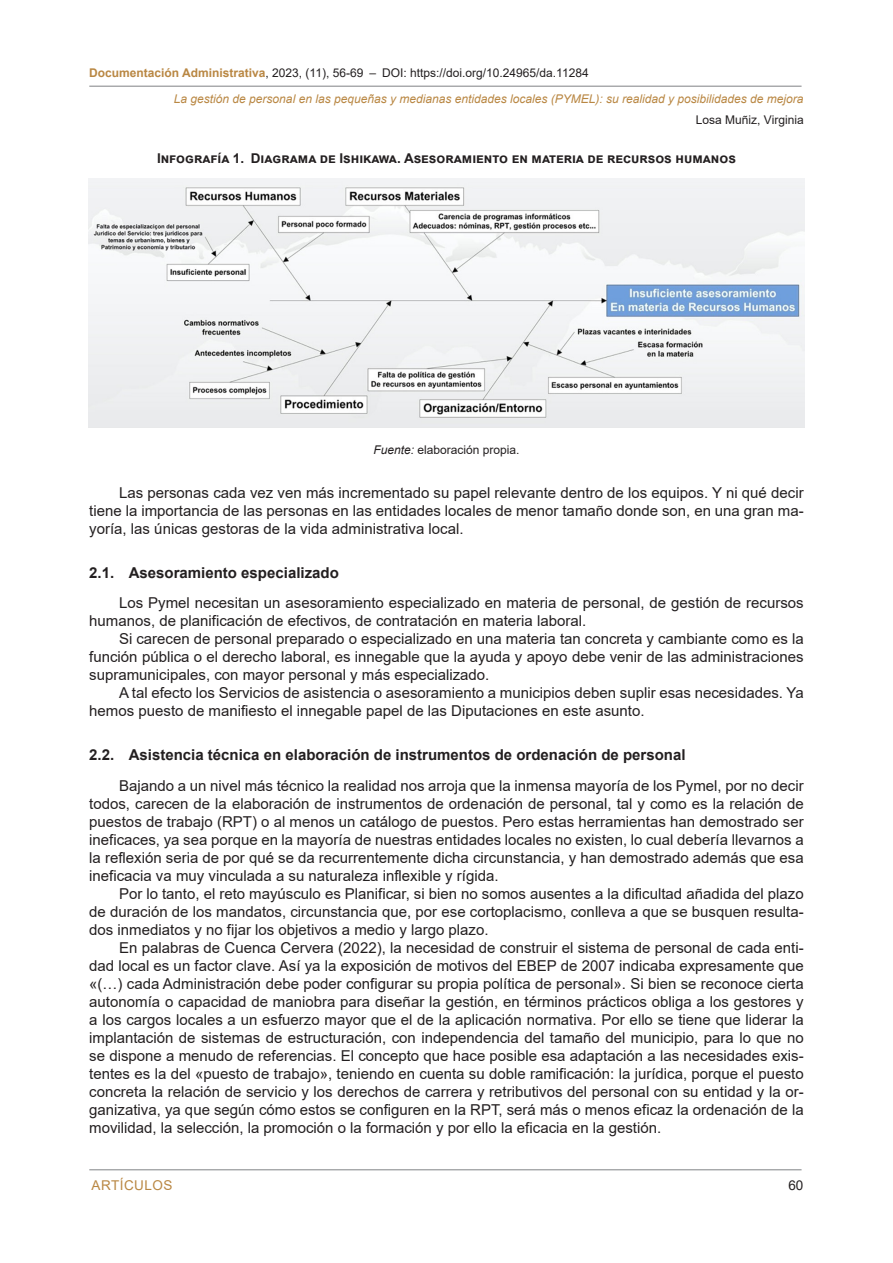
<style>
.page{position:relative;width:893px;height:1263px;background:#fff}
.page>*{position:absolute;margin:0;border:0;box-sizing:border-box;transform-origin:0 0}
.PARRAFO{font:15px/18px "Arial";color:#231f20;text-align:justify}
.NIVEL-2{font:700 15px "Arial";color:#231f20}
.IMAGEN-TITULO{font:700 13.5px "Arial";color:#231f20}
.t1{font:13.5px "Arial";letter-spacing:.035em;color:#b98743}
.t2{font:13.5px "Arial";color:#231f20}
.IMAGEN-PIE{font:12px "Arial";color:#231f20}
.t3{font:italic 12px "Arial";color:#b98743}
.s1{font-weight:700;color:#b98743}
.s2{font-style:italic}
</style>
<div class="page">
<hr style="left:89px;top:1169px;width:712px;height:1px;background:#808285">
<hr style="left:89px;top:86px;width:712px;height:1px;background:#808285">
<img style="left:88px;top:179px;width:716px;height:248px">
<p class="IMAGEN-PIE" style="left:89px;top:64px;width:501px"><span class="s1">Documentación Administrativa</span>, 2023, (11), 56-69 – DOI: https://doi.org/10.24965/da.11284</p>
<p class="t3" style="left:174px;top:91px;width:631px">La gestión de personal en las pequeñas y medianas entidades locales (PYMEL): su realidad y posibilidades de mejora</p>
<p class="IMAGEN-PIE" style="left:696px;top:112px;width:109px">Losa Muñiz, Virginia</p>
<p class="IMAGEN-TITULO" style="left:157px;top:149px;width:580px">Infografía 1. Diagrama de Ishikawa. Asesoramiento en materia de recursos humanos</p>
<p class="IMAGEN-PIE" style="left:373px;top:442px;width:148px"><span class="s2">Fuente:</span> elaboración propia.</p>
<p class="PARRAFO" style="left:89px;top:484px;width:716px;text-indent:30px">Las personas cada vez ven más incrementado su papel relevante dentro de los equipos. Y ni qué decir tiene la importancia de las personas en las entidades locales de menor tamaño donde son, en una gran ma&shy;yoría, las únicas gestoras de la vida administrativa local.</p>
<h2 class="NIVEL-2" style="left:89px;top:562px;width:251px">2.1. Asesoramiento especializado</h2>
<p class="PARRAFO" style="left:89px;top:594px;width:716px;text-indent:30px">Los Pymel necesitan un asesoramiento especializado en materia de personal, de gestión de recursos humanos, de planificación de efectivos, de contratación en materia laboral.</p>
<p class="PARRAFO" style="left:89px;top:630px;width:716px;text-indent:30px">Si carecen de personal preparado o especializado en una materia tan concreta y cambiante como es la función pública o el derecho laboral, es innegable que la ayuda y apoyo debe venir de las administraciones supramunicipales, con mayor personal y más especializado.</p>
<p class="PARRAFO" style="left:89px;top:684px;width:716px;text-indent:30px">A tal efecto los Servicios de asistencia o asesoramiento a municipios deben suplir esas necesidades. Ya hemos puesto de manifiesto el innegable papel de las Diputaciones en este asunto.</p>
<h2 class="NIVEL-2" style="left:89px;top:744px;width:598px">2.2. Asistencia técnica en elaboración de instrumentos de ordenación de personal</h2>
<p class="PARRAFO" style="left:89px;top:776px;width:716px;text-indent:30px">Bajando a un nivel más técnico la realidad nos arroja que la inmensa mayoría de los Pymel, por no decir todos, carecen de la elaboración de instrumentos de ordenación de personal, tal y como es la relación de puestos de trabajo (RPT) o al menos un catálogo de puestos. Pero estas herramientas han demostrado ser ineficaces, ya sea porque en la mayoría de nuestras entidades locales no existen, lo cual debería llevarnos a la reflexión seria de por qué se da recurrentemente dicha circunstancia, y han demostrado además que esa ineficacia va muy vinculada a su naturaleza inflexible y rígida.</p>
<p class="PARRAFO" style="left:89px;top:884px;width:716px;text-indent:30px">Por lo tanto, el reto mayúsculo es Planificar, si bien no somos ausentes a la dificultad añadida del plazo de duración de los mandatos, circunstancia que, por ese cortoplacismo, conlleva a que se busquen resulta&shy;dos inmediatos y no fijar los objetivos a medio y largo plazo.</p>
<p class="PARRAFO" style="left:89px;top:938px;width:716px;text-indent:30px">En palabras de Cuenca Cervera (2022), la necesidad de construir el sistema de personal de cada enti&shy;dad local es un factor clave. Así ya la exposición de motivos del EBEP de 2007 indicaba expresamente que «(…) cada Administración debe poder configurar su propia política de personal». Si bien se reconoce cierta autonomía o capacidad de maniobra para diseñar la gestión, en términos prácticos obliga a los gestores y a los cargos locales a un esfuerzo mayor que el de la aplicación normativa. Por ello se tiene que liderar la implantación de sistemas de estructuración, con independencia del tamaño del municipio, para lo que no se dispone a menudo de referencias. El concepto que hace posible esa adaptación a las necesidades exis&shy;tentes es la del «puesto de trabajo», teniendo en cuenta su doble ramificación: la jurídica, porque el puesto concreta la relación de servicio y los derechos de carrera y retributivos del personal con su entidad y la or&shy;ganizativa, ya que según cómo estos se configuren en la RPT, será más o menos eficaz la ordenación de la movilidad, la selección, la promoción o la formación y por ello la eficacia en la gestión.</p>
<p class="t1" style="left:92px;top:1176px;width:82px">ARTÍCULOS</p>
<p class="t2" style="left:788px;top:1176px;width:17px">60</p>
</div>
